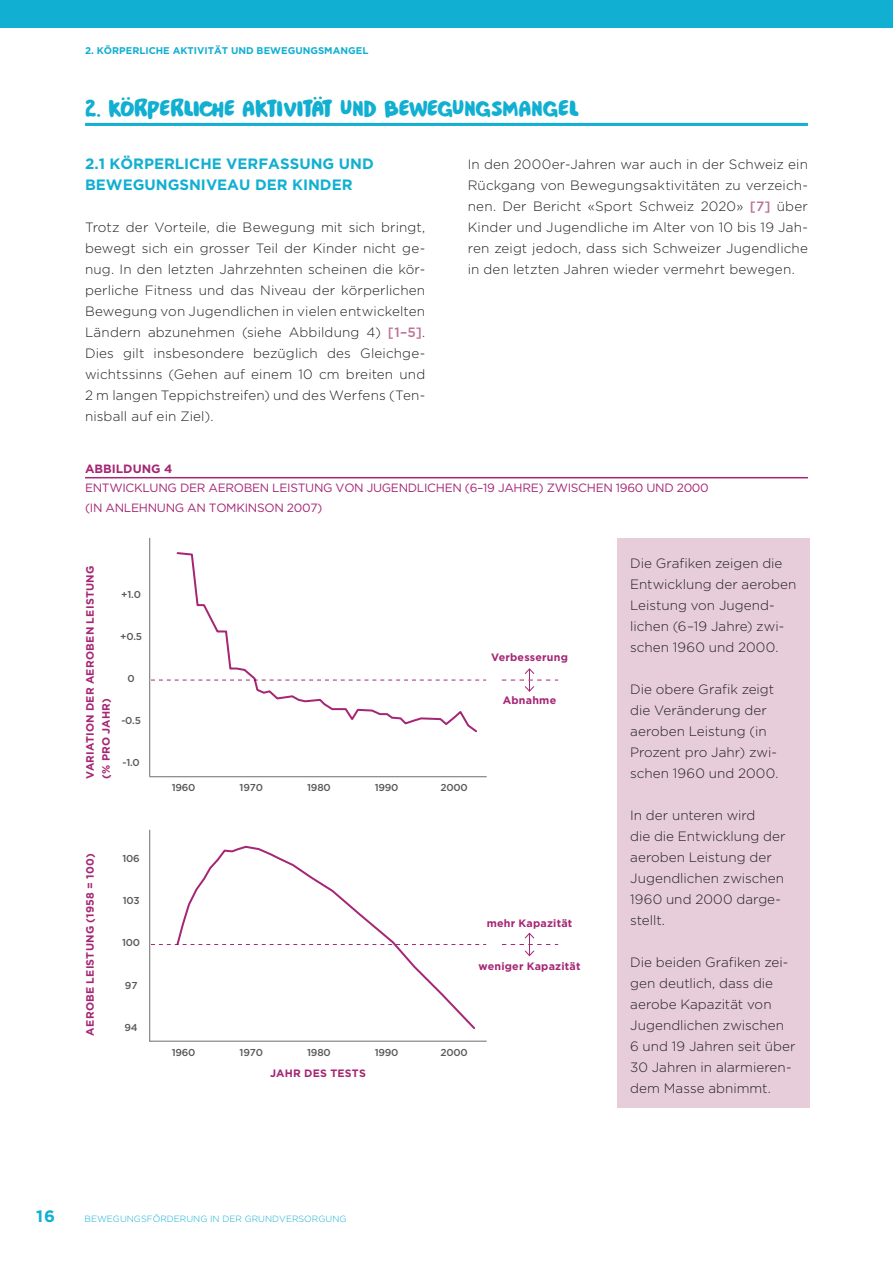
<style>
.page{position:relative;width:893px;height:1263px;background:#fff}
.page>*{position:absolute;margin:0;border:0;box-sizing:border-box;transform-origin:0 0}
.t1{font:24px "Pardesi";letter-spacing:-.02em;color:#11afd1}
.t2{font:700 16.5px "Gotham";color:#11afd1}
.t3{font:700 15px/21px "Gotham";color:#11afd1}
.t4{font:300 13.5px/21px "Gotham";letter-spacing:.005em;color:#231f20}
.t5{font:12px/19.5px "Gotham";letter-spacing:-.025em;color:#a52674}
.t6{font:700 12px "Gotham";color:#a52674}
.t7{font:700 10.65px/16px "Gotham";letter-spacing:.02em;color:#a52674}
.t8{font:500 10.05px "Gotham";letter-spacing:-.02em;color:#57585a}
.t9{font:700 9.75px "Gotham";color:#11afd1}
.t10{font:300 9px "Gotham";color:#11afd1}
.s1{font-weight:500;color:#bd7298}
</style>
<div class="page">
<div style="left:0;top:0;width:893px;height:28px;background:#11afd1"></div>
<hr style="left:85px;top:123px;width:723px;height:3px;background:#11afd1">
<hr style="left:85px;top:477px;width:723px;height:1px;background:#a52674">
<div style="left:617px;top:538px;width:193px;height:570px;background:#e6cdd9"></div>
<hr style="left:149px;top:538px;width:1px;height:238px;background:#6c6d70">
<hr style="left:149px;top:830px;width:1px;height:211px;background:#6c6d70">
<svg style="left:150px;top:680px;width:336px;height:1px"></svg>
<svg style="left:150px;top:944px;width:336px;height:1px"></svg>
<hr style="left:149px;top:776px;width:338px;height:1px;background:#6c6d70">
<hr style="left:149px;top:1041px;width:338px;height:1px;background:#6c6d70">
<svg style="left:175px;top:552px;width:303px;height:181px"></svg>
<svg style="left:501px;top:668px;width:57px;height:24px"></svg>
<svg style="left:501px;top:932px;width:57px;height:25px"></svg>
<svg style="left:175px;top:845px;width:301px;height:184px"></svg>
<p class="t9" style="left:85px;top:45px;width:285px">2. KÖRPERLICHE AKTIVITÄT UND BEWEGUNGSMANGEL</p>
<h1 class="t1" style="left:85px;top:91px;width:496px">2. KÖRPERLICHE AKTIVITÄT UND BEWEGUNGSMANGEL</h1>
<p class="t3" style="left:85px;top:153px;width:290px">2.1 KÖRPERLICHE VERFASSUNG UND<br>BEWEGUNGSNIVEAU DER KINDER</p>
<p class="t4" style="left:85px;top:217px;width:342px;text-align:justify">Trotz der Vorteile, die Bewegung mit sich bringt, bewegt sich ein grosser Teil der Kinder nicht ge&shy;nug. In den letzten Jahrzehnten scheinen die kör&shy;perliche Fitness und das Niveau der körperlichen Bewegung von Jugendlichen in vielen entwickelten Ländern abzunehmen (siehe Abbildung 4) <span class="s1">[1–5]</span>.<br>Dies gilt insbesondere bezüglich des Gleichge&shy;wichtssinns (Gehen auf einem 10 cm breiten und 2 m langen Teppichstreifen) und des Werfens (Ten&shy;nisball auf ein Ziel).</p>
<p class="t4" style="left:468px;top:154px;width:342px;text-align:justify">In den 2000er-Jahren war auch in der Schweiz ein Rückgang von Bewegungsaktivitäten zu verzeich&shy;nen. Der Bericht «Sport Schweiz 2020» <span class="s1">[7]</span> über Kinder und Jugendliche im Alter von 10 bis 19 Jah&shy;ren zeigt jedoch, dass sich Schweizer Jugendliche in den letzten Jahren wieder vermehrt bewegen.</p>
<p class="t6" style="left:85px;top:461px;width:89px">ABBILDUNG 4</p>
<p class="t5" style="left:85px;top:478px;width:625px">ENTWICKLUNG DER AEROBEN LEISTUNG VON JUGENDLICHEN (6–19 JAHRE) ZWISCHEN 1960 UND 2000 (IN ANLEHNUNG AN TOMKINSON 2007)</p>
<p class="t7" style="left:82px;top:779px;width:214px;rotate:-90deg">VARIATION DER AEROBEN LEISTUNG (% PRO JAHR)</p>
<p class="t8" style="left:121px;top:588px;width:21px">+1.0</p>
<p class="t8" style="left:120px;top:630px;width:24px">+0.5</p>
<p class="t8" style="left:128px;top:673px;width:9px">0</p>
<p class="t8" style="left:121px;top:715px;width:21px">-0.5</p>
<p class="t8" style="left:122px;top:757px;width:19px">-1.0</p>
<p class="t7" style="left:82px;top:1035px;width:184px;rotate:-90deg">AEROBE LEISTUNG (1958 = 100)</p>
<p class="t8" style="left:122px;top:853px;width:19px">106</p>
<p class="t8" style="left:123px;top:895px;width:19px">103</p>
<p class="t8" style="left:122px;top:937px;width:20px">100</p>
<p class="t8" style="left:125px;top:979px;width:14px">97</p>
<p class="t8" style="left:125px;top:1021px;width:15px">94</p>
<p class="t8" style="left:172px;top:782px;width:25px">1960</p>
<p class="t8" style="left:172px;top:1046px;width:25px">1960</p>
<p class="t8" style="left:240px;top:782px;width:25px">1970</p>
<p class="t8" style="left:307px;top:782px;width:25px">1980</p>
<p class="t8" style="left:375px;top:782px;width:25px">1990</p>
<p class="t7" style="left:491px;top:649px;width:78px">Verbesserung</p>
<p class="t7" style="left:503px;top:692px;width:55px">Abnahme</p>
<p class="t8" style="left:441px;top:782px;width:29px">2000</p>
<p class="t8" style="left:240px;top:1046px;width:25px">1970</p>
<p class="t8" style="left:307px;top:1046px;width:25px">1980</p>
<p class="t7" style="left:270px;top:1065px;width:97px">JAHR DES TESTS</p>
<p class="t8" style="left:375px;top:1046px;width:25px">1990</p>
<p class="t7" style="left:487px;top:915px;width:87px">mehr Kapazität</p>
<p class="t7" style="left:478px;top:958px;width:103px">weniger Kapazität</p>
<p class="t8" style="left:441px;top:1046px;width:29px">2000</p>
<p class="t2" style="left:36px;top:1207px;width:21px">16</p>
<p class="t10" style="left:85px;top:1214px;width:264px">BEWEGUNGSFÖRDERUNG IN DER GRUNDVERSORGUNG</p>
<p class="t4" style="left:630px;top:553px;width:168px">Die Grafiken zeigen die<br>Entwicklung der aeroben<br>Leistung von Jugend&shy;lichen (6–19 Jahre) zwi&shy;schen 1960 und 2000.</p>
<p class="t4" style="left:630px;top:679px;width:150px">Die obere Grafik zeigt die Veränderung der aeroben Leistung (in<br>Prozent pro Jahr) zwi&shy;schen 1960 und 2000.</p>
<p class="t4" style="left:630px;top:805px;width:157px">In der unteren wird<br>die die Entwicklung der aeroben Leistung der<br>Jugendlichen zwischen<br>1960 und 2000 darge&shy;stellt.</p>
<p class="t4" style="left:630px;top:952px;width:167px">Die beiden Grafiken zei&shy;gen deutlich, dass die aerobe Kapazität von<br>Jugendlichen zwischen<br>6 und 19 Jahren seit über<br>30 Jahren in alarmieren&shy;dem Masse abnimmt.</p>
</div>
